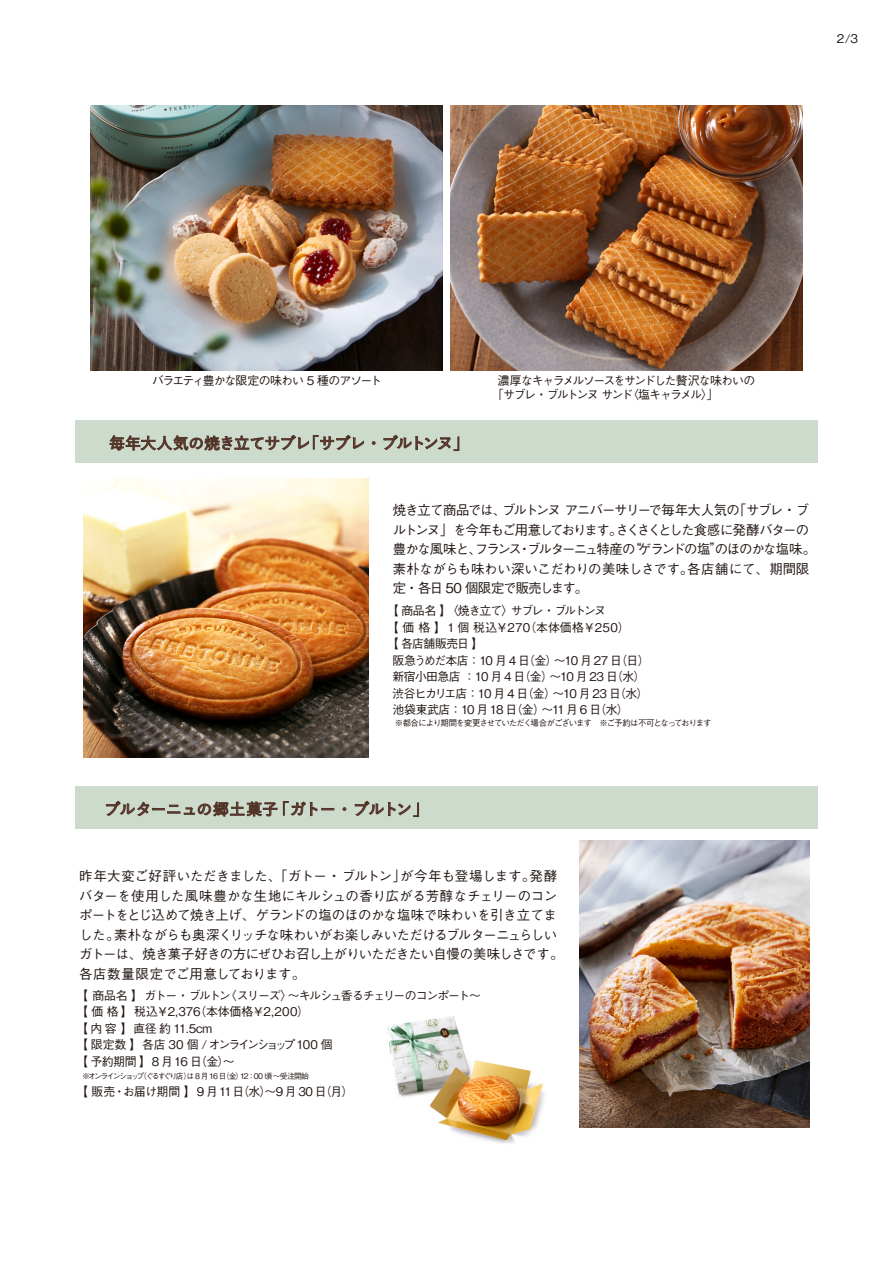
<style>
.page{position:relative;width:893px;height:1263px;background:#fff}
.page>*{position:absolute;margin:0;border:0;box-sizing:border-box;transform-origin:0 0}
.t1{font:600 15.75px "Yu Go Pr 6 N";letter-spacing:-.035em;color:#633}
.t2{font:500 13.5px/19.5px "Gothic BBB Pro";letter-spacing:-.045em;color:#231815}
.t3{font:500 13.5px/19.5px "Gothic BBB Pro";letter-spacing:-.07em;color:#231815}
.t4{font:500 12px/16.5px "Gothic BBB Pro";letter-spacing:-.09em;color:#231815}
.t5{font:500 12px/13.5px "Gothic BBB Pro";letter-spacing:-.125em;color:#231815}
.t6{font:500 12px "Gothic BBB Pro";letter-spacing:-.035em;color:#231815}
.t7{font:500 12px "Gothic BBB Pro";letter-spacing:-.055em;color:#231815}
.t8{font:500 12px "Gothic BBB Pro";letter-spacing:-.04em;color:#231815}
.t9{font:500 12px "Gothic BBB Pro";letter-spacing:.02em;color:#231815}
.t10{font:500 12px "Gothic BBB Pro";letter-spacing:-.11em;color:#231815}
.t11{font:500 8.4px "Gothic BBB Pro";letter-spacing:-.11em;color:#231815}
.t12{font:500 7.8px "Gothic BBB Pro";letter-spacing:-.205em;color:#231815}
</style>
<div class="page">
<div style="left:75px;top:786px;width:743px;height:43px;background:#ccdbcc"></div>
<svg style="left:106px;top:801px;width:171px;height:16px"></svg>
<svg style="left:283px;top:801px;width:51px;height:15px"></svg>
<svg style="left:343px;top:807px;width:3px;height:4px"></svg>
<svg style="left:355px;top:801px;width:64px;height:16px"></svg>
<div style="left:75px;top:421px;width:743px;height:42px;background:#ccdbcc"></div>
<svg style="left:110px;top:435px;width:254px;height:16px"></svg>
<svg style="left:372px;top:441px;width:3px;height:4px"></svg>
<svg style="left:383px;top:435px;width:76px;height:16px"></svg>
<img style="left:580px;top:841px;width:229px;height:287px">
<img style="left:84px;top:478px;width:284px;height:280px">
<img style="left:387px;top:1016px;width:158px;height:128px">
<img style="left:90px;top:106px;width:353px;height:264px">
<img style="left:450px;top:106px;width:353px;height:264px">
<p class="t4" style="left:837px;top:29px;width:23px">2/3</p>
<p class="t4" style="left:152px;top:371px;width:231px">バラエティ豊かな限定の味わい 5 種のアソート</p>
<p class="t5" style="left:492px;top:372px;width:265px;text-indent:6px">濃厚なキャラメルソースをサンドした贅沢な味わいの「サブレ・ブルトンヌ サンド〈塩キャラメル〉」</p>
<p class="t1" style="left:109px;top:429px;width:361px">毎年大人気の焼き立てサブレ「サブレ・ブルトンヌ」</p>
<p class="t3" style="left:393px;top:499px;width:425px">焼き立て商品では、ブルトンヌアニバーサリーで毎年大人気の「サブレ・ブルトンヌ」を今年もご用意しております。さくさくとした食感に発酵バターの豊かな風味と、フランス・ブルターニュ特産の“ゲランドの塩”のほのかな塩味。素朴ながらも味わい深いこだわりの美味しさです。各店舗にて、期間限定・各日 50 個限定で販売します。</p>
<p class="t10" style="left:387px;top:601px;width:221px">【 商品名 】〈焼き立て〉サブレ・ブルトンヌ</p>
<p class="t9" style="left:387px;top:618px;width:245px">【 価 格 】 1 個 税込￥270（本体価格￥250）</p>
<p class="t4" style="left:387px;top:634px;width:98px">【 各店舗販売日 】</p>
<p class="t4" style="left:393px;top:651px;width:258px">阪急うめだ本店 ：10 月 4 日（金）～10 月 27 日（日）</p>
<p class="t7" style="left:393px;top:667px;width:254px">新宿小田急店 ： 10 月 4 日（金）～10 月 23 日（水）</p>
<p class="t4" style="left:393px;top:684px;width:257px">渋谷ヒカリエ店 ：10 月 4 日（金）～10 月 23 日（水）</p>
<p class="t8" style="left:393px;top:700px;width:238px">池袋東武店 ：10 月 18 日（金）～11月 6 日（水）</p>
<p class="t11" style="left:395px;top:716px;width:318px">※都合により期間を変更させていただく場合がございます　※ご予約は不可となっております</p>
<p class="t1" style="left:104px;top:794px;width:326px">ブルターニュの郷土菓子「ガトー・ブルトン」</p>
<p class="t2" style="left:79px;top:864px;width:486px">昨年大変ご好評いただきました、「ガトー・ブルトン」が今年も登場します。発酵バターを使用した風味豊かな生地にキルシュの香り広がる芳醇なチェリーのコンポートをとじ込めて焼き上げ、ゲランドの塩のほのかな塩味で味わいを引き立てました。素朴ながらも奥深くリッチな味わいがお楽しみいただけるブルターニュらしいガトーは、焼き菓子好きの方にぜひお召し上がりいただきたい自慢の美味しさです。各店数量限定でご用意しております。</p>
<p class="t4" style="left:76px;top:986px;width:406px">【 商品名 】 ガトー・ブルトン〈スリーズ〉～キルシュ香るチェリーのコンポート～【 価 格】 税込￥2,376（本体価格￥2,200）　<br>【 内 容】 直径 約 11.5cm 　<br>【 限定数 】 各店 30 個 /オンラインショップ100 個<br>【 予約期間 】 8 月 16 日（金）～</p>
<p class="t12" style="left:82px;top:1070px;width:228px">※オンラインショップ（ぐるすぐり店）は 8 月 16 日（金）12：00 頃 ～受注開始</p>
<p class="t6" style="left:76px;top:1082px;width:279px">【 販売・お届け期間 】 9 月11日（水）～9 月 30 日（月）</p>
</div>
